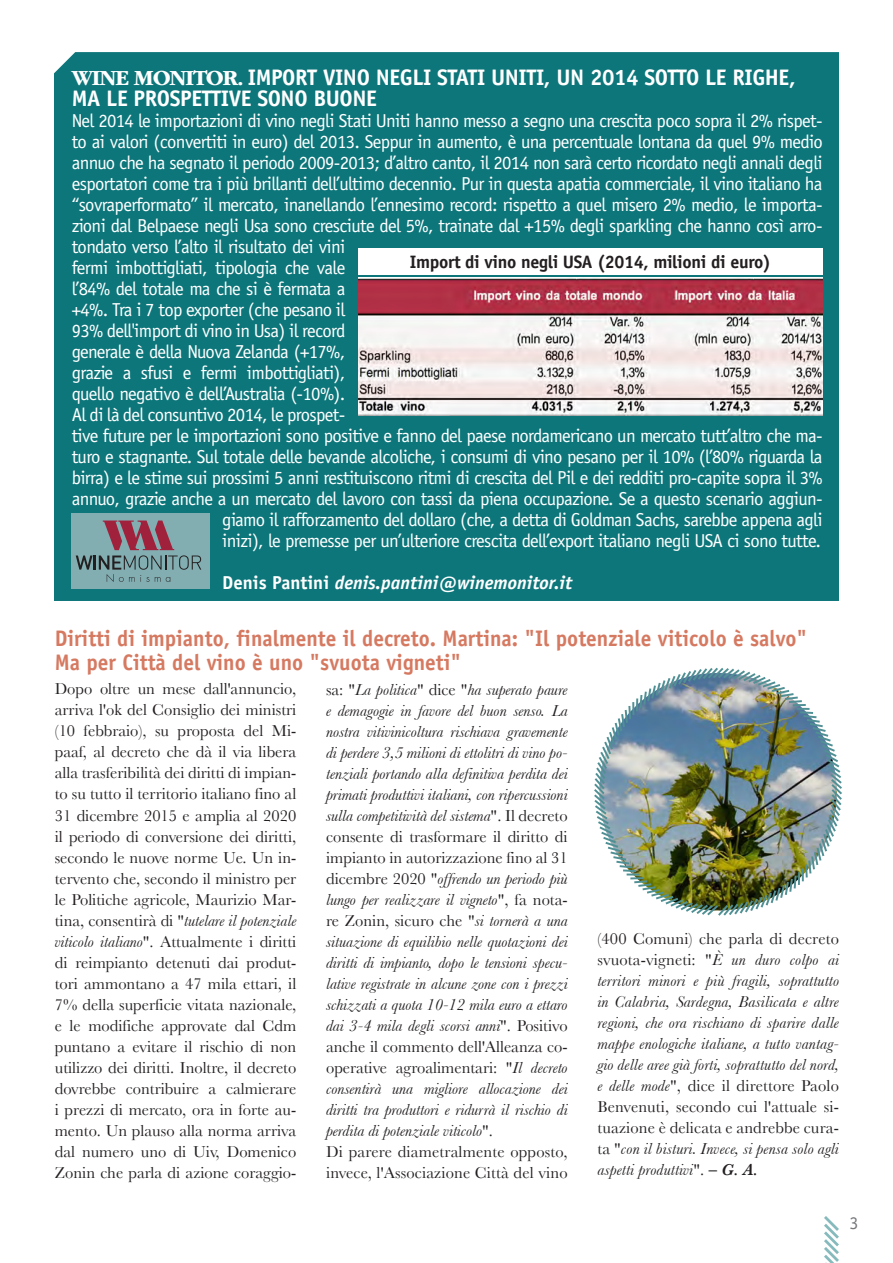
<style>
.page{position:relative;width:893px;height:1263px;background:#fff}
.page>*{position:absolute;margin:0;border:0;box-sizing:border-box;transform-origin:0 0}
.t1{font:700 22.5px "Officina Sans Std";color:#d67961;scale:.95 1}
.testo_box_bianco{font:700 22.5px/21px "Officina Sans Std";letter-spacing:-.02em;color:#fff}
.testo_box_bianco-2{font:18.75px "Officina Sans Std";letter-spacing:-.035em;color:#fff}
.testo_box_bianco-3{font:italic 700 18.75px "Officina Sans Std";color:#fff}
.t2{font:700 18px "Officina Sans Std";letter-spacing:-.02em;color:#231f20}
.t3{font:18px "Officina Sans Std";color:#76787b}
.t4{font:italic 16.5px/21px "Baskerville";color:#231f20;text-align:justify}
.t5{font:16.5px/21px "Baskerville";letter-spacing:.01em;color:#231f20;text-align:justify}
.s1{font-family:"ITC Garamond Std"}
.s2{font-style:normal}
.s3{font-style:italic}
.s4{font-weight:600}
</style>
<div class="page">
<svg style="left:824px;top:1216px;width:15px;height:47px"></svg>
<img style="left:594px;top:667px;width:248px;height:249px">
<div style="left:54px;top:52px;width:785px;height:549px;background:#0d767a"></div>
<div style="left:71px;top:513px;width:139px;height:76px;background:#82adb1"></div>
<svg style="left:76px;top:520px;width:125px;height:62px"></svg>
<div style="left:358px;top:248px;width:465px;height:27px;background:#fff"></div>
<img style="left:358px;top:278px;width:465px;height:138px">
<p class="testo_box_bianco" style="left:72px;top:66px;width:725px"><span class="s1">WINE MONITOR.</span> IMPORT VINO NEGLI STATI UNITI, UN 2014 SOTTO LE RIGHE,<br>MA LE PROSPETTIVE SONO BUONE</p>
<p class="testo_box_bianco-2" style="left:72px;top:109px;width:752px">Nel 2014 le importazioni di vino negli Stati Uniti hanno messo a segno una crescita poco sopra il 2% rispet-</p>
<p class="testo_box_bianco-2" style="left:72px;top:130px;width:753px">to ai valori (convertiti in euro) del 2013. Seppur in aumento, è una percentuale lontana da quel 9% medio</p>
<p class="testo_box_bianco-2" style="left:72px;top:151px;width:752px">annuo che ha segnato il periodo 2009-2013; d’altro canto, il 2014 non sarà certo ricordato negli annali degli</p>
<p class="testo_box_bianco-2" style="left:72px;top:172px;width:752px">esportatori come tra i più brillanti dell’ultimo decennio. Pur in questa apatia commerciale, il vino italiano ha</p>
<p class="testo_box_bianco-2" style="left:72px;top:193px;width:752px">“sovraperformato” il mercato, inanellando l’ennesimo record: rispetto a quel misero 2% medio, le importa-</p>
<p class="testo_box_bianco-2" style="left:72px;top:214px;width:752px">zioni dal Belpaese negli Usa sono cresciute del 5%, trainate dal +15% degli sparkling che hanno così arro-</p>
<p class="testo_box_bianco-2" style="left:72px;top:235px;width:275px">tondato verso l’alto il risultato dei vini</p>
<p class="testo_box_bianco-2" style="left:72px;top:256px;width:275px">fermi imbottigliati, tipologia che vale</p>
<p class="testo_box_bianco-2" style="left:72px;top:277px;width:275px">l’84% del totale ma che si è fermata a</p>
<p class="testo_box_bianco-2" style="left:72px;top:298px;width:275px">+4%. Tra i 7 top exporter (che pesano il</p>
<p class="testo_box_bianco-2" style="left:72px;top:319px;width:275px">93% dell'import di vino in Usa) il record</p>
<p class="testo_box_bianco-2" style="left:72px;top:340px;width:275px">generale è della Nuova Zelanda (+17%,</p>
<p class="testo_box_bianco-2" style="left:72px;top:361px;width:275px">grazie a sfusi e fermi imbottigliati),</p>
<p class="testo_box_bianco-2" style="left:72px;top:382px;width:275px">quello negativo è dell’Australia (-10%).</p>
<p class="testo_box_bianco-2" style="left:72px;top:403px;width:275px">Al di là del consuntivo 2014, le prospet-</p>
<p class="testo_box_bianco-2" style="left:72px;top:424px;width:752px">tive future per le importazioni sono positive e fanno del paese nordamericano un mercato tutt’altro che ma-</p>
<p class="testo_box_bianco-2" style="left:72px;top:445px;width:752px">turo e stagnante. Sul totale delle bevande alcoliche, i consumi di vino pesano per il 10% (l’80% riguarda la</p>
<p class="testo_box_bianco-2" style="left:72px;top:466px;width:752px">birra) e le stime sui prossimi 5 anni restituiscono ritmi di crescita del Pil e dei redditi pro-capite sopra il 3%</p>
<p class="testo_box_bianco-2" style="left:72px;top:487px;width:752px">annuo, grazie anche a un mercato del lavoro con tassi da piena occupazione. Se a questo scenario aggiun-</p>
<p class="testo_box_bianco-2" style="left:222px;top:508px;width:602px">giamo il rafforzamento del dollaro (che, a detta di Goldman Sachs, sarebbe appena agli</p>
<p class="testo_box_bianco-2" style="left:222px;top:529px;width:600px">inizi), le premesse per un’ulteriore crescita dell’export italiano negli USA ci sono tutte.</p>
<p class="testo_box_bianco-3" style="left:222px;top:571px;width:352px"><span class="s2">Denis Pantini</span> denis.pantini@winemonitor.it</p>
<p class="t2" style="left:410px;top:250px;width:363px">Import di vino negli USA (2014, milioni di euro)</p>
<p class="t1" style="left:55px;top:624px;width:793px">Diritti di impianto, finalmente il decreto. Martina: "Il potenziale viticolo è salvo"</p>
<p class="t1" style="left:55px;top:648px;width:429px">Ma per Città del vino è uno "svuota vigneti"</p>
<p class="t5" style="left:55px;top:678px;width:243px">Dopo oltre un mese dall'annuncio, arriva l'ok del Consiglio dei ministri (10 febbraio), su proposta del Mi&shy;paaf, al decreto che dà il via libera alla trasferibilità dei diritti di impian&shy;to su tutto il territorio italiano fino al 31 dicembre 2015 e amplia al 2020 il periodo di conversione dei diritti, secondo le nuove norme Ue. Un in&shy;tervento che, secondo il ministro per le Politiche agricole, Maurizio Mar&shy;tina, consentirà di "<span class="s3">tutelare il potenziale viticolo italiano</span>". Attualmente i diritti di reimpianto detenuti dai produt&shy;tori ammontano a 47 mila ettari, il 7% della superficie vitata nazionale, e le modifiche approvate dal Cdm puntano a evitare il rischio di non utilizzo dei diritti. Inoltre, il decreto dovrebbe contribuire a calmierare i prezzi di mercato, ora in forte au&shy;mento. Un plauso alla norma arriva dal numero uno di Uiv, Domenico Zonin che parla di azione coraggio-</p>
<p class="t4" style="left:326px;top:678px;width:243px"><span class="s2">sa: "</span>La politica<span class="s2">" dice "</span>ha superato paure e demagogie in favore del buon senso. La nostra vitivinicoltura rischiava gravemente di perdere 3,5 milioni di ettolitri di vino po&shy;tenziali portando alla definitiva perdita dei primati produttivi italiani, con ripercussioni sulla competitività del sistema<span class="s2">". Il decreto consente di trasformare il diritto di impianto in autorizzazione fino al 31 dicembre 2020 "</span>offrendo un periodo più lungo per realizzare il vigneto<span class="s2">", fa nota&shy;re Zonin, sicuro che "</span>si tornerà a una situazione di equilibio nelle quotazioni dei diritti di impianto, dopo le tensioni specu&shy;lative registrate in alcune zone con i prezzi schizzati a quota 10-12 mila euro a ettaro dai 3-4 mila degli scorsi anni<span class="s2">". Positivo anche il commento dell'Alleanza co&shy;operative agroalimentari: "</span>Il decreto consentirà una migliore allocazione dei diritti tra produttori e ridurrà il rischio di perdita di potenziale viticolo<span class="s2">".</span></p>
<p class="t4" style="left:597px;top:928px;width:243px"><span class="s2">(400 Comuni) che parla di decreto svuota-vigneti: "</span>È un duro colpo ai territori minori e più fragili, soprattutto in Calabria, Sardegna, Basilicata e altre regioni, che ora rischiano di sparire dalle mappe enologiche italiane, a tutto vantag&shy;gio delle aree già forti, soprattutto del nord, e delle mode<span class="s2">", dice il direttore Paolo Benvenuti, secondo cui l'attuale si&shy;tuazione è delicata e andrebbe cura&shy;ta "</span>con il bisturi. Invece, si pensa solo agli aspetti produttivi<span class="s2">".</span> <span class="s4">– G. A.</span></p>
<p class="t5" style="left:326px;top:1141px;width:243px">Di parere diametralmente opposto, invece, l'Associazione Città del vino</p>
<p class="t3" style="left:850px;top:1212px;width:10px">3</p>
</div>
